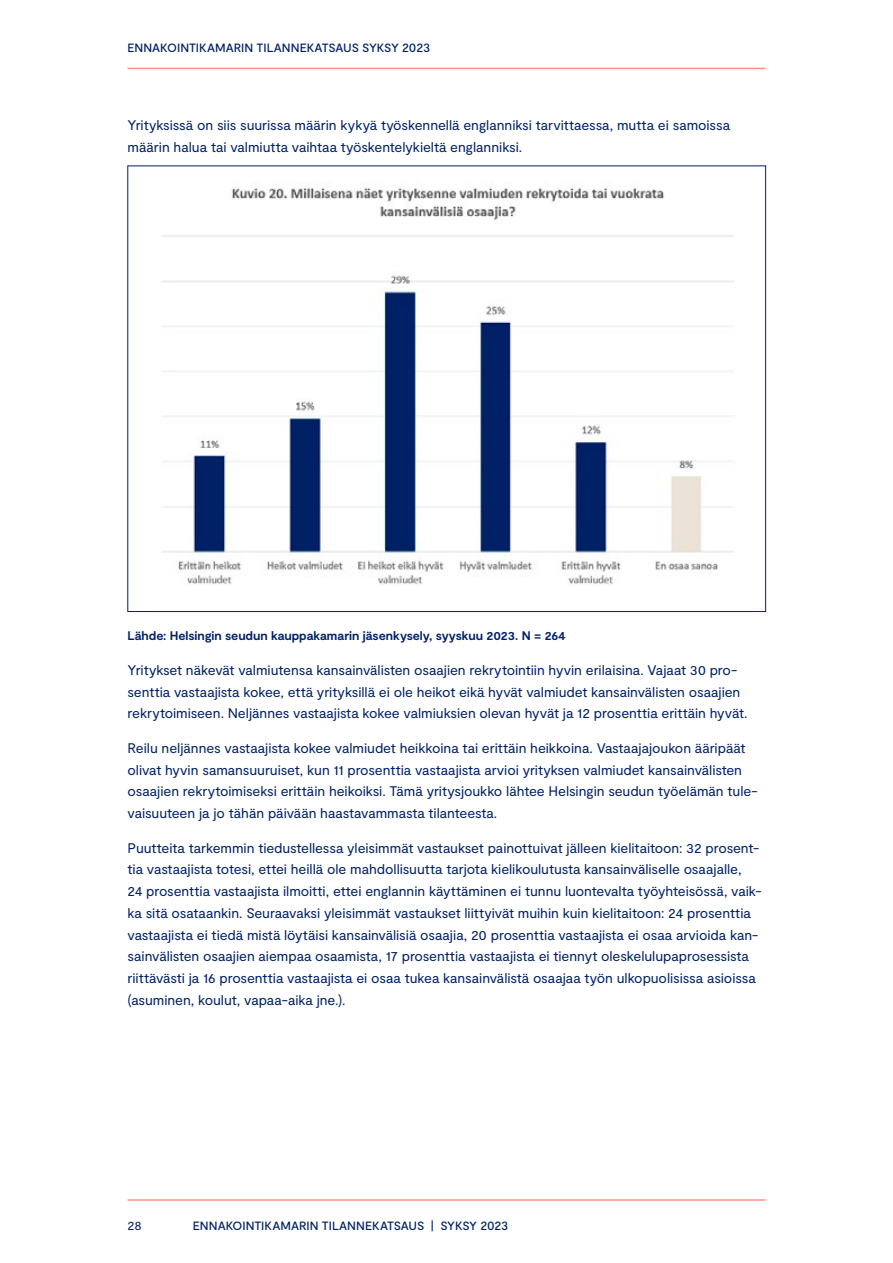
<style>
.page{position:relative;width:893px;height:1263px;background:#fff}
.page>*{position:absolute;margin:0;border:0;box-sizing:border-box;transform-origin:0 0}
.Leipäteksti{font:13.95px/21.8px "Moderat";letter-spacing:-.005em;color:#002165}
.t1{font:12.75px "Moderat";color:#002165}
.Lähteet{font:700 12.45px "Moderat";letter-spacing:-.005em;color:#002165}
.t2{font:500 12px "Moderat";letter-spacing:-.005em;color:#002165}
</style>
<div class="page">
<hr style="left:128px;top:1199px;width:637px;height:2px;background:#ff9280">
<hr style="left:128px;top:68px;width:637px;height:1px;background:#ff9280">
<img style="left:162px;top:187px;width:572px;height:398px">
<p class="t2" style="left:128px;top:41px;width:304px">ENNAKOINTIKAMARIN TILANNEKATSAUS SYKSY 2023</p>
<p class="Leipäteksti" style="left:128px;top:115px;width:604px">Yrityksissä on siis suurissa määrin kykyä työskennellä englanniksi tarvittaessa, mutta ei samoissa määrin halua tai valmiutta vaihtaa työskentelykieltä englanniksi.</p>
<p class="Lähteet" style="left:128px;top:629px;width:440px">Lähde: Helsingin seudun kauppakamarin jäsenkysely, syyskuu 2023. N = 264</p>
<p class="Leipäteksti" style="left:128px;top:659px;width:622px">Yritykset näkevät valmiutensa kansainvälisten osaajien rekrytointiin hyvin erilaisina. Vajaat 30 pro&shy;senttia vastaajista kokee, että yrityksillä ei ole heikot eikä hyvät valmiudet kansainvälisten osaajien rekrytoimiseen. Neljännes vastaajista kokee valmiuksien olevan hyvät ja 12 prosenttia erittäin hyvät.</p>
<p class="Leipäteksti" style="left:128px;top:737px;width:632px">Reilu neljännes vastaajista kokee valmiudet heikkoina tai erittäin heikkoina. Vastaajajoukon ääripäät olivat hyvin samansuuruiset, kun 11 prosenttia vastaajista arvioi yrityksen valmiudet kansainvälisten osaajien rekrytoimiseksi erittäin heikoiksi. Tämä yritysjoukko lähtee Helsingin seudun työelämän tule&shy;vaisuuteen ja jo tähän päivään haastavammasta tilanteesta.</p>
<p class="Leipäteksti" style="left:128px;top:837px;width:635px">Puutteita tarkemmin tiedustellessa yleisimmät vastaukset painottuivat jälleen kielitaitoon: 32 prosent&shy;tia vastaajista totesi, ettei heillä ole mahdollisuutta tarjota kielikoulutusta kansainväliselle osaajalle,<br>24 prosenttia vastaajista ilmoitti, ettei englannin käyttäminen ei tunnu luontevalta työyhteisössä, vaik&shy;ka sitä osataankin. Seuraavaksi yleisimmät vastaukset liittyivät muihin kuin kielitaitoon: 24 prosenttia vastaajista ei tiedä mistä löytäisi kansainvälisiä osaajia, 20 prosenttia vastaajista ei osaa arvioida kan&shy;sainvälisten osaajien aiempaa osaamista, 17 prosenttia vastaajista ei tiennyt oleskelulupaprosessista riittävästi ja 16 prosenttia vastaajista ei osaa tukea kansainvälistä osaajaa työn ulkopuolisissa asioissa (asuminen, koulut, vapaa-aika jne.).</p>
<p class="t1" style="left:128px;top:1218px;width:16px">28</p>
<p class="t2" style="left:193px;top:1219px;width:317px">ENNAKOINTIKAMARIN TILANNEKATSAUS | SYKSY 2023</p>
</div>
